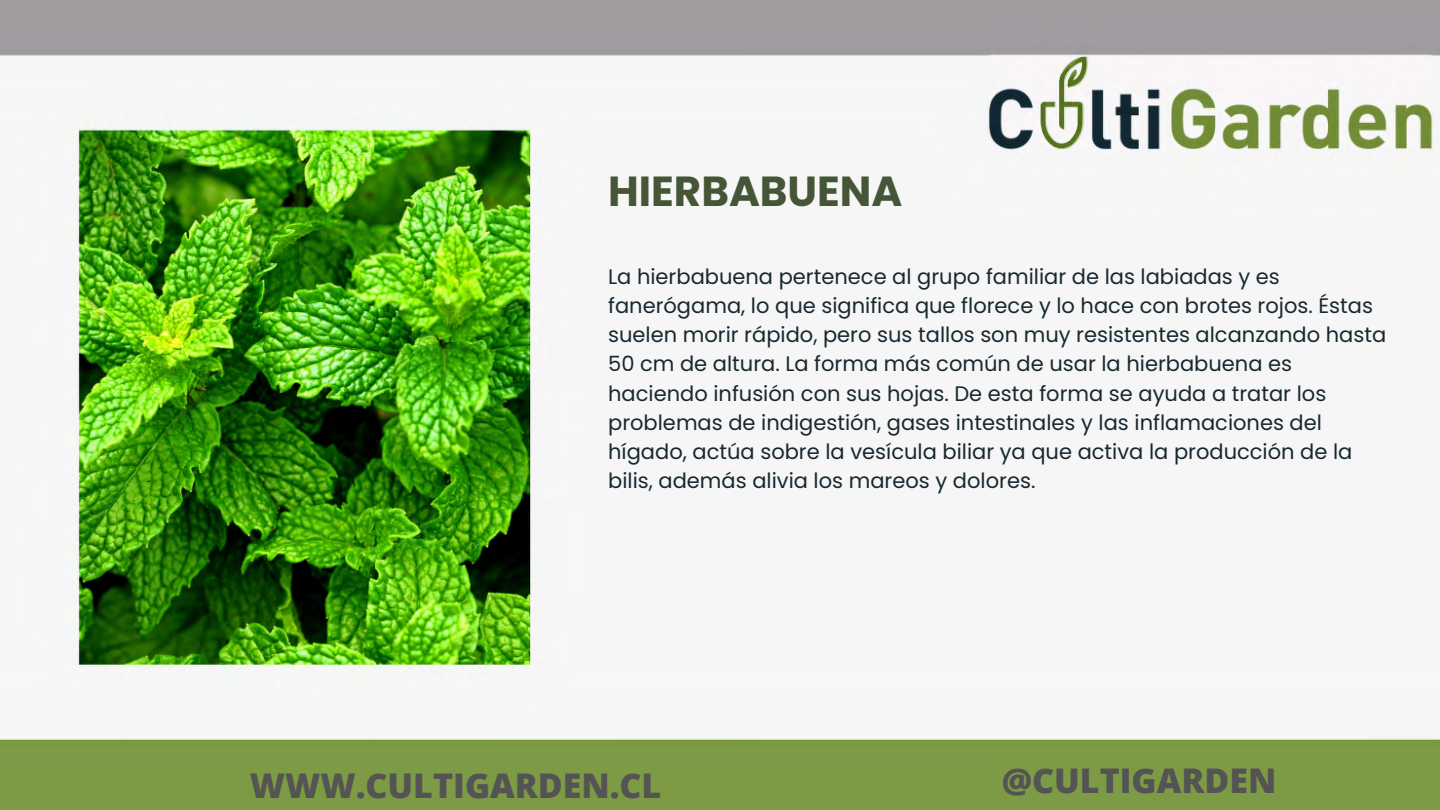
<style>
.page{position:relative;width:1440px;height:810px;background:#fff}
.page>*{position:absolute;margin:0;border:0;box-sizing:border-box;transform-origin:0 0}
.t1{font:700 42px "Poppins";color:#455636}
.t2{font:800 34px "Open Sans";color:#545454}
.t3{font:21px/29.2px "Poppins";color:#182830}
</style>
<div class="page">
<img style="left:0;top:0;width:1440px;height:810px">
<p class="t1" style="left:608px;top:161px;width:296px">HIERBABUENA</p>
<p class="t3" style="left:608px;top:262px;width:780px">La hierbabuena pertenece al grupo familiar de las labiadas y es fanerógama, lo que significa que florece y lo hace con brotes rojos. Éstas suelen morir rápido, pero sus tallos son muy resistentes alcanzando hasta 50 cm de altura. La forma más común de usar la hierbabuena es haciendo infusión con sus hojas. De esta forma se ayuda a tratar los problemas de indigestión, gases intestinales y las inflamaciones del hígado, actúa sobre la vesícula biliar ya que activa la producción de la bilis, además alivia los mareos y dolores.</p>
<p class="t2" style="left:250px;top:762px;width:413px">WWW.CULTIGARDEN.CL</p>
<p class="t2" style="left:1002px;top:757px;width:276px">@CULTIGARDEN</p>
</div>
